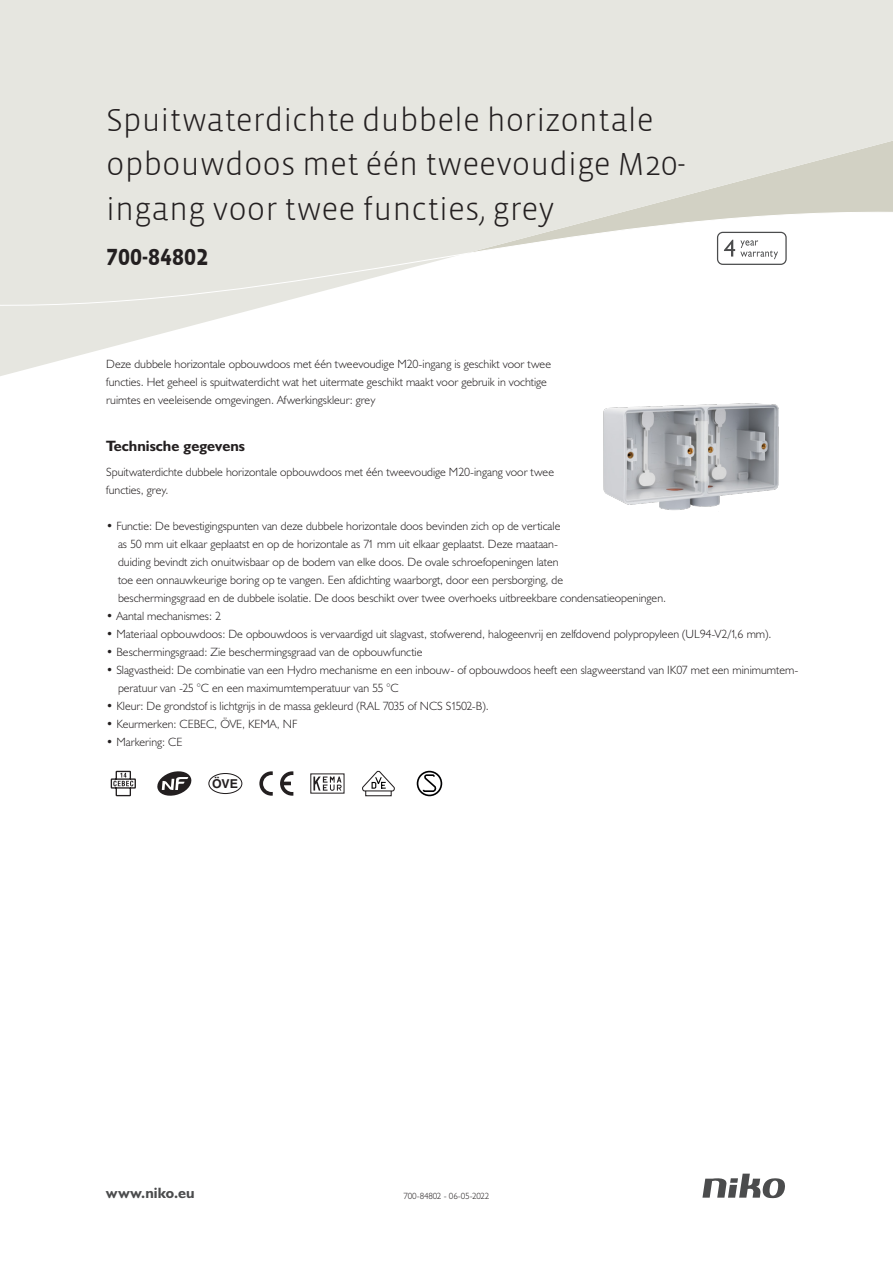
<style>
.page{position:relative;width:893px;height:1263px;background:#fff}
.page>*{position:absolute;margin:0;border:0;box-sizing:border-box;transform-origin:0 0}
.Title_datasheets{font:300 32.7px/44.5px "Vista Sans";color:#231f20}
.Article_number{font:700 24px "Vista Sans Alt";color:#231f20}
.Titles_parts{font:700 15px "Humanist 521 BT";color:#231f20}
.t1{font:700 15px "Humanist 521 BT";letter-spacing:.005em;color:#4b4c4d}
.t2{font:700 12.3px "Helvetica";color:#231f20}
.USP_Bullets{font:300 12px/18px "Humanist 521 BT";color:#231f20}
.Platte_tekst_CAB{font:300 12px/18px "Humanist 521 BT";color:#231f20}
.Revision{font:300 9px "Humanist 521 BT";letter-spacing:-.03em;color:#231f20}
</style>
<div class="page">
<svg style="left:702px;top:1173px;width:83px;height:25px"></svg>
<svg style="left:111px;top:771px;width:25px;height:25px"></svg>
<svg style="left:157px;top:771px;width:34px;height:25px"></svg>
<div style="left:208px;top:773px;width:34px;height:21px;border:1px solid #231f20;border-radius:50%"></div>
<svg style="left:280px;top:771px;width:13px;height:25px"></svg>
<svg style="left:259px;top:771px;width:14px;height:25px"></svg>
<svg style="left:313px;top:776px;width:29px;height:15px"></svg>
<svg style="left:362px;top:771px;width:33px;height:25px"></svg>
<svg style="left:417px;top:771px;width:25px;height:25px"></svg>
<svg style="left:0;top:0;width:893px;height:376px;fill:#e6e6e0"></svg>
<svg style="left:0;top:209px;width:893px;height:101px"></svg>
<svg style="left:717px;top:232px;width:70px;height:33px"></svg>
<img style="left:603px;top:403px;width:176px;height:107px">
<p class="Title_datasheets" style="left:106px;top:98px;width:581px">Spuitwaterdichte dubbele horizontale opbouwdoos met één tweevoudige M20- ingang voor twee functies, grey</p>
<p class="Article_number" style="left:106px;top:242px;width:103px">700-84802</p>
<p class="Platte_tekst_CAB" style="left:106px;top:354px;width:446px">Deze dubbele horizontale opbouwdoos met één tweevoudige M20-ingang is geschikt voor twee functies. Het geheel is spuitwaterdicht wat het uitermate geschikt maakt voor gebruik in vochtige ruimtes en veeleisende omgevingen. Afwerkingskleur: grey</p>
<p class="Titles_parts" style="left:106px;top:437px;width:140px">Technische gegevens</p>
<p class="Platte_tekst_CAB" style="left:106px;top:462px;width:449px">Spuitwaterdichte dubbele horizontale opbouwdoos met één tweevoudige M20-ingang voor twee functies, grey.</p>
<p class="USP_Bullets" style="left:118px;top:516px;width:550px;text-indent:-12px">• Functie: De bevestigingspunten van deze dubbele horizontale doos bevinden zich op de verticale<br>as 50 mm uit elkaar geplaatst en op de horizontale as 71 mm uit elkaar geplaatst. Deze maataan-<br>duiding bevindt zich onuitwisbaar op de bodem van elke doos. De ovale schroefopeningen laten<br>toe een onnauwkeurige boring op te vangen. Een afdichting waarborgt, door een persborging, de<br>beschermingsgraad en de dubbele isolatie. De doos beschikt over twee overhoeks uitbreekbare condensatieopeningen.</p>
<p class="USP_Bullets" style="left:106px;top:606px;width:116px">• Aantal mechanismes: 2</p>
<p class="USP_Bullets" style="left:106px;top:624px;width:667px">• Materiaal opbouwdoos: De opbouwdoos is vervaardigd uit slagvast, stofwerend, halogeenvrij en zelfdovend polypropyleen (UL94-V2/1,6 mm).</p>
<p class="USP_Bullets" style="left:106px;top:642px;width:318px">• Beschermingsgraad: Zie beschermingsgraad van de opbouwfunctie</p>
<p class="USP_Bullets" style="left:118px;top:660px;width:682px;text-indent:-12px">• Slagvastheid: De combinatie van een Hydro mechanisme en een inbouw- of opbouwdoos heeft een slagweerstand van IK07 met een minimumtem&shy;peratuur van -25 °C en een maximumtemperatuur van 55 °C</p>
<p class="USP_Bullets" style="left:106px;top:696px;width:384px">• Kleur: De grondstof is lichtgrijs in de massa gekleurd (RAL 7035 of NCS S1502-B).</p>
<p class="USP_Bullets" style="left:106px;top:714px;width:193px">• Keurmerken: CEBEC, ÖVE, KEMA, NF</p>
<p class="USP_Bullets" style="left:106px;top:732px;width:78px">• Markering: CE</p>
<p class="t2" style="left:212px;top:777px;width:28px">ÖVE</p>
<p class="t1" style="left:106px;top:1184px;width:90px">www.niko.eu</p>
<p class="Revision" style="left:404px;top:1190px;width:87px">700-84802 - 06-05-2022</p>
</div>
